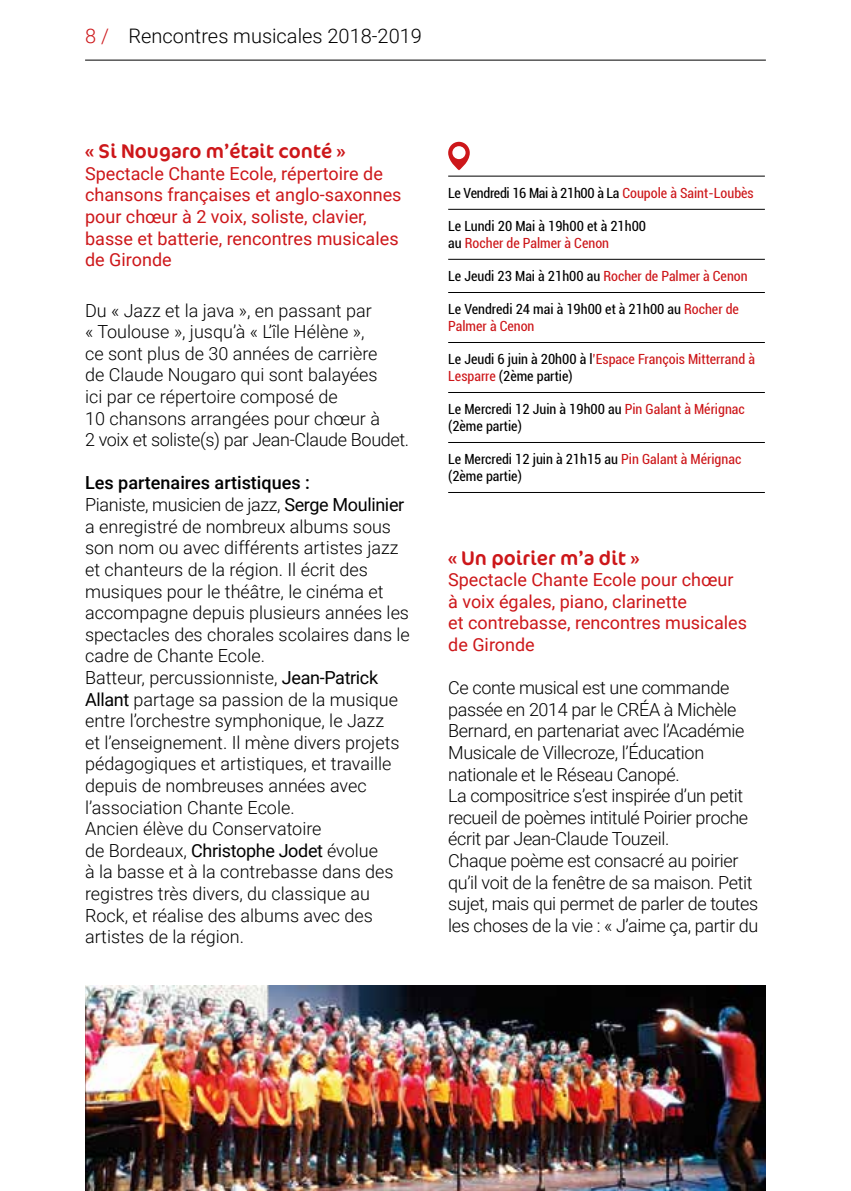
<style>
.page{position:relative;width:851px;height:1191px;background:#fff}
.page>*{position:absolute;margin:0;border:0;box-sizing:border-box;transform-origin:0 0}
.t1{font:20px "Cocon Pro";color:#cd171a}
.t2{font:300 20px "Roboto";color:#000}
.t3{font:300 18px/21.6px "Roboto";color:#000}
.t4{font:300 18px/21.6px "Roboto";letter-spacing:-.02em;color:#000}
.t5{font:18px/21.6px "Roboto";color:#cd171a}
.t6{font:condensed 14px/16.8px "Roboto";color:#000}
.t7{font:condensed 14px/16.8px "Roboto";color:#cd171a}
.t8{font:condensed 14px "Roboto";letter-spacing:-.02em;color:#000}
.s1{color:#cd171a}
.s2{font-weight:500}
.s3{font-weight:400}
.s4{color:#000}
</style>
<div class="page">
<hr style="left:85px;top:60px;width:680px;height:1px;background:#000">
<hr style="left:448px;top:176px;width:316px;height:1px;background:#000">
<hr style="left:448px;top:209px;width:316px;height:1px;background:#000">
<hr style="left:448px;top:259px;width:316px;height:1px;background:#000">
<hr style="left:448px;top:292px;width:316px;height:1px;background:#000">
<hr style="left:448px;top:342px;width:316px;height:1px;background:#000">
<hr style="left:448px;top:392px;width:316px;height:1px;background:#000">
<hr style="left:448px;top:442px;width:316px;height:1px;background:#000">
<hr style="left:448px;top:492px;width:316px;height:1px;background:#000">
<svg style="left:448px;top:142px;width:21px;height:28px"></svg>
<img style="left:85px;top:985px;width:680px;height:206px">
<p class="t2" style="left:85px;top:22px;width:338px"><span class="s1">8 /</span> Rencontres musicales 2018-2019</p>
<p class="t1" style="left:85px;top:138px;width:262px">« Si Nougaro m’était conté »</p>
<p class="t5" style="left:85px;top:162px;width:318px">Spectacle Chante Ecole, répertoire de chansons françaises et anglo-saxonnes pour chœur à 2 voix, soliste, clavier, basse et batterie, rencontres musicales de Gironde</p>
<p class="t3" style="left:85px;top:299px;width:325px">Du « Jazz et la java », en passant par<br>« Toulouse », jusqu’à « L’île Hélène »,<br>ce sont plus de 30 années de carrière<br>de Claude Nougaro qui sont balayées<br>ici par ce répertoire composé de<br>10 chansons arrangées pour chœur à<br>2 voix et soliste(s) par Jean-Claude Boudet.</p>
<p class="t3" style="left:85px;top:471px;width:326px"><span class="s2">Les partenaires artistiques :<br></span>Pianiste, musicien de jazz, <span class="s3">Serge Moulinier </span>a enregistré de nombreux albums sous son nom ou avec différents artistes jazz et chanteurs de la région. Il écrit des musiques pour le théâtre, le cinéma et accompagne depuis plusieurs années les spectacles des chorales scolaires dans le cadre de Chante Ecole.<br>Batteur, percussionniste, <span class="s3">Jean-Patrick Allant</span> partage sa passion de la musique entre l’orchestre symphonique, le Jazz<br>et l’enseignement. Il mène divers projets pédagogiques et artistiques, et travaille depuis de nombreuses années avec l’association Chante Ecole.<br>Ancien élève du Conservatoire<br>de Bordeaux, <span class="s3">Christophe Jodet</span> évolue<br>à la basse et à la contrebasse dans des registres très divers, du classique au Rock, et réalise des albums avec des artistes de la région.</p>
<p class="t8" style="left:448px;top:183px;width:307px">Le Vendredi 16 Mai à 21h00 à La <span class="s1">Coupole à Saint-Loubès</span></p>
<p class="t6" style="left:448px;top:217px;width:199px">Le Lundi 20 Mai à 19h00 et à 21h00 au <span class="s1">Rocher de Palmer à Cenon</span></p>
<p class="t6" style="left:448px;top:267px;width:301px">Le Jeudi 23 Mai à 21h00 au <span class="s1">Rocher de Palmer à Cenon</span></p>
<p class="t6" style="left:448px;top:300px;width:292px">Le Vendredi 24 mai à 19h00 et à 21h00 au <span class="s1">Rocher de<br>Palmer à Cenon</span></p>
<p class="t7" style="left:448px;top:350px;width:308px"><span class="s4">Le Jeudi 6 juin à 20h00 à l</span>’Espace François Mitterrand à<br>Lesparre <span class="s4">(2ème partie)</span></p>
<p class="t6" style="left:448px;top:400px;width:298px">Le Mercredi 12 Juin à 19h00 au <span class="s1">Pin Galant à Mérignac </span>(2ème partie)</p>
<p class="t6" style="left:448px;top:450px;width:294px">Le Mercredi 12 juin à 21h15 au <span class="s1">Pin Galant à Mérignac </span>(2ème partie)</p>
<p class="t1" style="left:448px;top:544px;width:193px">« Un poirier m’a dit »</p>
<p class="t5" style="left:448px;top:568px;width:300px">Spectacle Chante Ecole pour chœur à voix égales, piano, clarinette<br>et contrebasse, rencontres musicales de Gironde</p>
<p class="t4" style="left:448px;top:676px;width:311px">Ce conte musical est une commande passée en 2014 par le CRÉA à Michèle Bernard, en partenariat avec l’Académie Musicale de Villecroze, l’Éducation nationale et le Réseau Canopé.<br>La compositrice s’est inspirée d’un petit recueil de poèmes intitulé Poirier proche écrit par Jean-Claude Touzeil.<br>Chaque poème est consacré au poirier qu’il voit de la fenêtre de sa maison. Petit sujet, mais qui permet de parler de toutes les choses de la vie : « J’aime ça, partir du</p>
</div>
